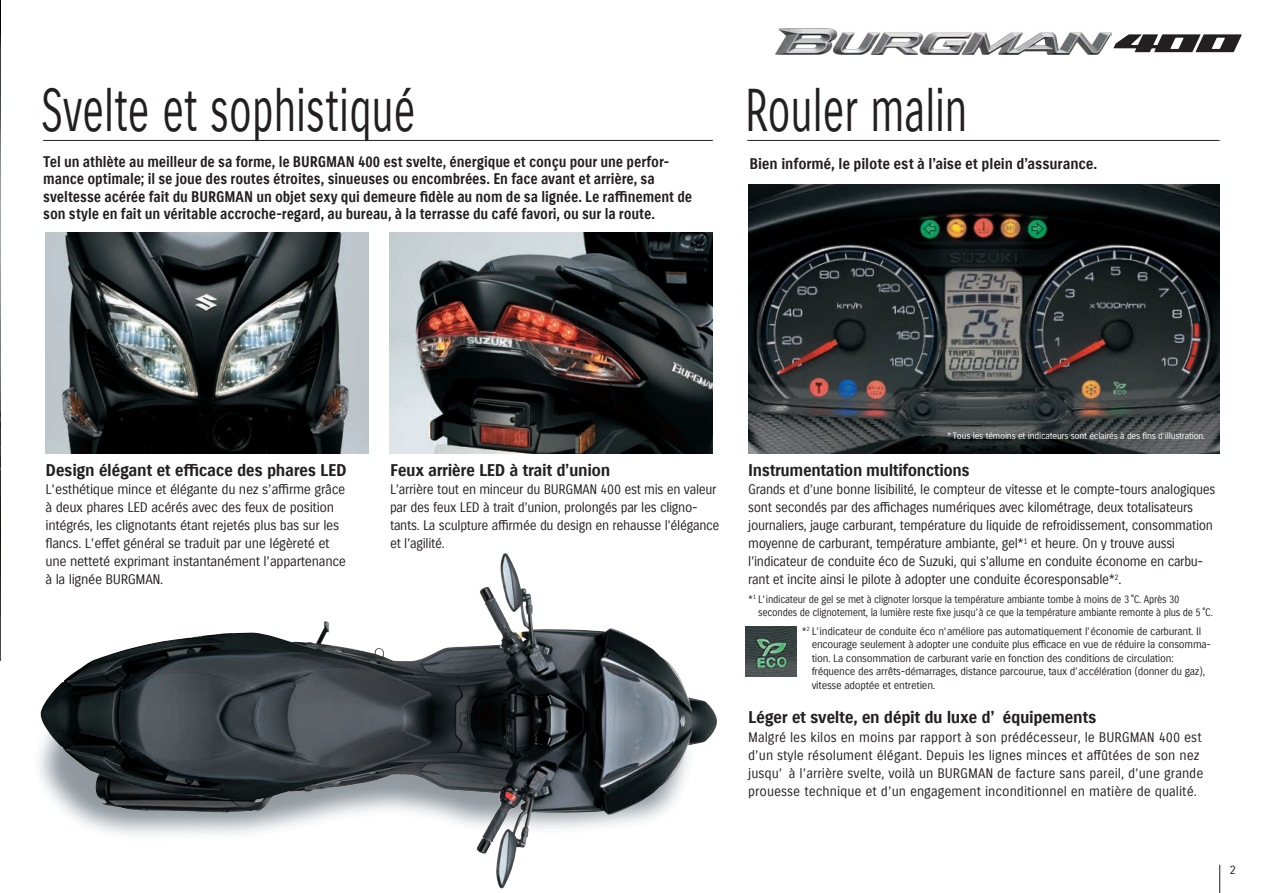
<style>
.page{position:relative;width:1263px;height:893px;background:#fff}
.page>*{position:absolute;margin:0;border:0;box-sizing:border-box;transform-origin:0 0}
.t1{font:58.8px "Suzuki PRO Regular";letter-spacing:-.005em;color:#231f20;scale:.7 1}
.t2{font:16.5px "Suzuki PRO Bold";letter-spacing:-.025em;color:#231f20}
.t3{font:15px/17.2px "Suzuki PRO Bold";letter-spacing:-.01em;color:#231f20;scale:.9 1}
.t4{font:15px "Suzuki PRO Bold";letter-spacing:-.01em;color:#231f20;scale:.95 1}
.t5{font:13.5px/18px "Suzuki PRO Regular";letter-spacing:-.025em;color:#231f20}
.t6{font:13.5px/18px "Suzuki PRO Regular";color:#231f20}
.t7{font:12px "Suzuki PRO Regular";color:#231f20}
.t8{font:10.5px/13.5px "Suzuki PRO Regular";letter-spacing:-.025em;color:#231f20}
.t9{font:9px "Suzuki PRO Regular";letter-spacing:-.025em;color:#fff}
</style>
<div class="page">
<img style="left:39px;top:553px;width:678px;height:336px">
<img style="left:115px;top:555px;width:414px;height:106px">
<img style="left:0;top:0;width:1px;height:660px">
<img style="left:45px;top:233px;width:324px;height:221px">
<img style="left:390px;top:233px;width:323px;height:221px">
<hr style="left:43px;top:140px;width:670px;height:1px;background:#231f20">
<img style="left:748px;top:185px;width:471px;height:269px">
<hr style="left:747px;top:140px;width:472px;height:1px;background:#231f20">
<svg style="left:1219px;top:865px;width:1px;height:28px"></svg>
<img style="left:746px;top:626px;width:50px;height:51px">
<img style="left:775px;top:28px;width:336px;height:27px">
<svg style="left:1113px;top:34px;width:129px;height:18px"></svg>
<h1 class="t1" style="left:41px;top:75px;width:537px">Svelte et sophistiqué</h1>
<p class="t3" style="left:43px;top:153px;width:723px">Tel un athlète au meilleur de sa forme, le BURGMAN 400 est svelte, énergique et conçu pour une perfor&shy;mance optimale; il se joue des routes étroites, sinueuses ou encombrées. En face avant et arrière, sa sveltesse acérée fait du BURGMAN un objet sexy qui demeure fidèle au nom de sa lignée. Le raffinement de son style en fait un véritable accroche-regard, au bureau, à la terrasse du café favori, ou sur la route.</p>
<h1 class="t1" style="left:745px;top:74px;width:319px">Rouler malin</h1>
<p class="t4" style="left:749px;top:155px;width:368px">Bien informé, le pilote est à l’aise et plein d’assurance.</p>
<p class="t2" style="left:45px;top:460px;width:303px">Design élégant et efficace des phares LED</p>
<p class="t5" style="left:45px;top:481px;width:302px">L’esthétique mince et élégante du nez s’affirme grâce à deux phares LED acérés avec des feux de position intégrés, les clignotants étant rejetés plus bas sur les flancs. L’effet général se traduit par une légèreté et une netteté exprimant instantanément l’appartenance à la lignée BURGMAN.</p>
<p class="t2" style="left:390px;top:460px;width:222px">Feux arrière LED à trait d’union</p>
<p class="t5" style="left:390px;top:481px;width:331px">L’arrière tout en minceur du BURGMAN 400 est mis en valeur par des feux LED à trait d’union, prolongés par les cligno&shy;tants. La sculpture affirmée du design en rehausse l’élégance et l’agilité.</p>
<p class="t9" style="left:947px;top:430px;width:260px">* Tous les témoins et indicateurs sont éclairés à des fins d’illustration.</p>
<p class="t2" style="left:748px;top:460px;width:223px">Instrumentation multifonctions</p>
<p class="t5" style="left:748px;top:481px;width:469px">Grands et d’une bonne lisibilité, le compteur de vitesse et le compte-tours analogiques sont secondés par des affichages numériques avec kilométrage, deux totalisateurs journaliers, jauge carburant, température du liquide de refroidissement, consommation moyenne de carburant, température ambiante, gel*<sup>1</sup> et heure. On y trouve aussi l’indicateur de conduite éco de Suzuki, qui s’allume en conduite économe en carbu&shy;rant et incite ainsi le pilote à adopter une conduite écoresponsable*<sup>2</sup>.</p>
<p class="t8" style="left:758px;top:592px;width:456px;text-indent:-10px">*<sup>1</sup> L’indicateur de gel se met à clignoter lorsque la température ambiante tombe à moins de 3 ˚C. Après 30 secondes de clignotement, la lumière reste fixe jusqu’à ce que la température ambiante remonte à plus de 5 ˚C.</p>
<p class="t8" style="left:812px;top:624px;width:401px;text-indent:-10px">*<sup>2</sup> L’indicateur de conduite éco n’améliore pas automatiquement l’économie de carburant. Il encourage seulement à adopter une conduite plus efficace en vue de réduire la consomma&shy;tion. La consommation de carburant varie en fonction des conditions de circulation: fréquence des arrêts-démarrages, distance parcourue, taux d’accélération (donner du gaz), vitesse adoptée et entretien.</p>
<p class="t2" style="left:748px;top:707px;width:350px">Léger et svelte, en dépit du luxe d’ équipements</p>
<p class="t6" style="left:748px;top:728px;width:457px">Malgré les kilos en moins par rapport à son prédécesseur, le BURGMAN 400 est d’un style résolument élégant. Depuis les lignes minces et affûtées de son nez jusqu’ à l’arrière svelte, voilà un BURGMAN de facture sans pareil, d’une grande prouesse technique et d’un engagement inconditionnel en matière de qualité.</p>
<p class="t7" style="left:1229px;top:863px;width:8px">2</p>
</div>
